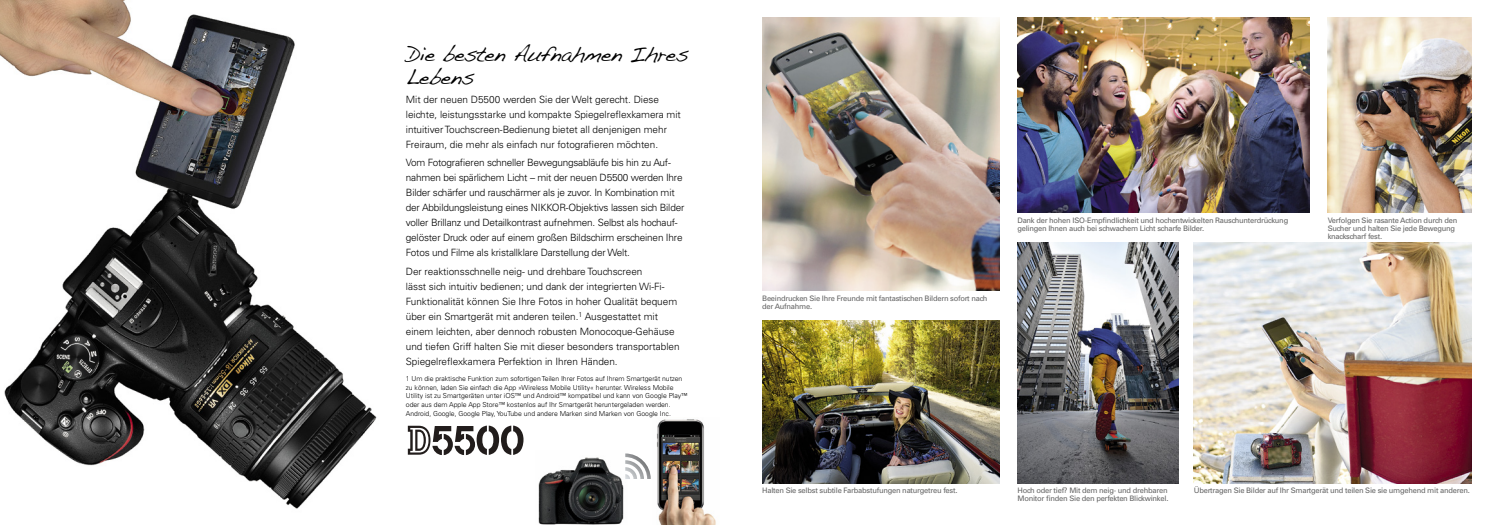
<style>
.page{position:relative;width:1489px;height:525px;background:#fff}
.page>*{position:absolute;margin:0;border:0;box-sizing:border-box;transform-origin:0 0}
.t1{font:21.25px/22.5px "Handwriting Dakota";letter-spacing:-.03em;color:#000}
.t2{font:300 10px/15px "Univers";letter-spacing:-.005em;color:#000}
.t3{font:7.5px/8.1px "Univers";letter-spacing:-.03em;color:#636363}
.t4{font:300 6.88px/8.8px "Univers";letter-spacing:-.005em;color:#000}
</style>
<div class="page">
<img style="left:0;top:0;width:377px;height:509px">
<img style="left:538px;top:457px;width:89px;height:67px">
<svg style="left:625px;top:453px;width:25px;height:25px"></svg>
<img style="left:657px;top:419px;width:59px;height:105px">
<img style="left:762px;top:18px;width:237px;height:273px">
<img style="left:1017px;top:18px;width:292px;height:195px">
<img style="left:1327px;top:18px;width:143px;height:195px">
<img style="left:762px;top:320px;width:237px;height:163px">
<img style="left:1017px;top:242px;width:161px;height:241px">
<img style="left:1193px;top:242px;width:277px;height:241px">
<svg style="left:408px;top:425px;width:115px;height:30px"></svg>
<h1 class="t1" style="left:406px;top:43px;width:284px">Die besten Aufnahmen Ihres<br>Lebens</h1>
<p class="t2" style="left:406px;top:91px;width:276px">Mit der neuen D5500 werden Sie der Welt gerecht. Diese leichte, leistungsstarke und kompakte Spiegelreflexkamera mit intuitiver Touchscreen-Bedienung bietet all denjenigen mehr Freiraum, die mehr als einfach nur fotografieren möchten.</p>
<p class="t2" style="left:406px;top:155px;width:280px">Vom Fotografieren schneller Bewegungsabläufe bis hin zu Auf&shy;nahmen bei spärlichem Licht – mit der neuen D5500 werden Ihre Bilder schärfer und rauschärmer als je zuvor. In Kombination mit der Abbildungsleistung eines NIKKOR-Objektivs lassen sich Bilder voller Brillanz und Detailkontrast aufnehmen. Selbst als hochauf&shy;gelöster Druck oder auf einem großen Bildschirm erscheinen Ihre Fotos und Filme als kristallklare Darstellung der Welt.</p>
<p class="t2" style="left:406px;top:264px;width:275px">Der reaktionsschnelle neig- und drehbare Touchscreen<br>lässt sich intuitiv bedienen; und dank der integrierten Wi-Fi-Funktionalität können Sie Ihre Fotos in hoher Qualität bequem über ein Smartgerät mit anderen teilen.<sup>1</sup> Ausgestattet mit einem leichten, aber dennoch robusten Monocoque-Gehäuse und tiefen Griff halten Sie mit dieser besonders transportablen Spiegelreflexkamera Perfektion in Ihren Händen.</p>
<p class="t4" style="left:406px;top:374px;width:283px">1 Um die praktische Funktion zum sofortigen Teilen Ihrer Fotos auf Ihrem Smartgerät nutzen zu können, laden Sie einfach die App »Wireless Mobile Utility« herunter. Wireless Mobile Utility ist zu Smartgeräten unter iOS™ und Android™ kompatibel und kann von Google Play™ oder aus dem Apple App Store™ kostenlos auf Ihr Smartgerät heruntergeladen werden.<br>Android, Google, Google Play, YouTube und andere Marken sind Marken von Google Inc.</p>
<p class="t3" style="left:762px;top:294px;width:227px">Beeindrucken Sie Ihre Freunde mit fantastischen Bildern sofort nach der Aufnahme.</p>
<p class="t3" style="left:1017px;top:216px;width:272px">Dank der hohen ISO-Empfindlichkeit und hochentwickelten Rauschunterdrückung gelingen Ihnen auch bei schwachem Licht scharfe Bilder.</p>
<p class="t3" style="left:1327px;top:216px;width:131px">Verfolgen Sie rasante Action durch den<br>Sucher und halten Sie jede Bewegung knackscharf fest.</p>
<p class="t3" style="left:762px;top:486px;width:197px">Halten Sie selbst subtile Farbabstufungen naturgetreu fest.</p>
<p class="t3" style="left:1017px;top:486px;width:152px">Hoch oder tief? Mit dem neig- und drehbaren<br>Monitor finden Sie den perfekten Blickwinkel.</p>
<p class="t3" style="left:1193px;top:486px;width:277px">Übertragen Sie Bilder auf Ihr Smartgerät und teilen Sie sie umgehend mit anderen.</p>
</div>
